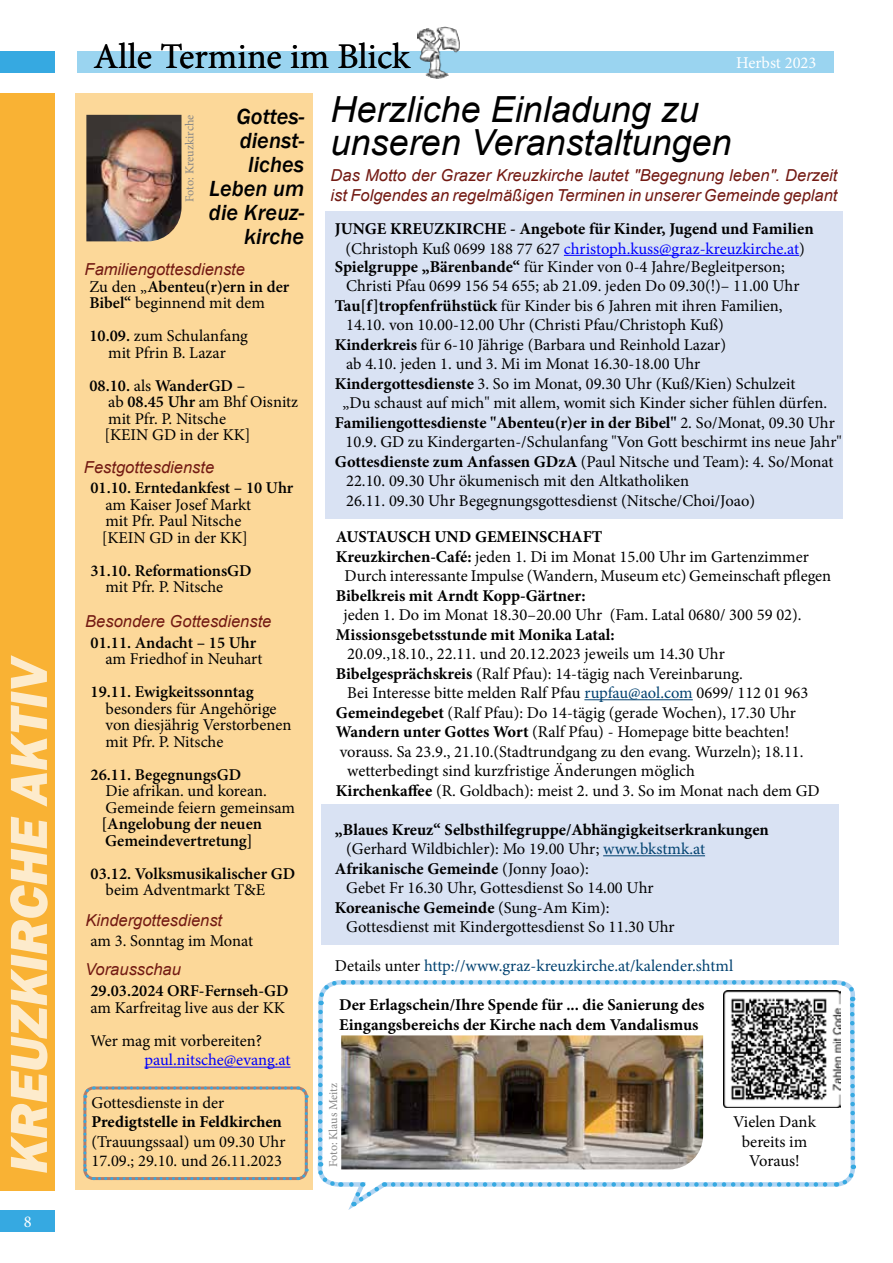
<style>
.page{position:relative;width:893px;height:1263px;background:#fff}
.page>*{position:absolute;margin:0;border:0;box-sizing:border-box;transform-origin:0 0}
.t1{font:italic 36px/33px "Arial";color:#000}
.t2{font:36px "Minion Pro";color:#000}
.t3{font:italic 500 22.5px/24px "Franklin Gothic";color:#000;text-align:right}
.t4{font:16.5px/16.5px "Minion Pro";color:#000}
.t5{font:700 16.5px/19.5px "Minion Pro";color:#000}
.t6{font:600 16.5px/16.5px "Minion Pro";color:#000}
.t7{font:italic 16.5px/19.5px "Arial";color:#731a13}
.t8{font:16.5px "Minion Pro";color:#004170}
.t9{font:16.5px "Minion Pro";color:#00f}
.t10{font:16.5px "Minion Pro";color:#fff}
.t11{font:12.15px "Minion Pro";letter-spacing:-.005em;color:#878787}
.t12{font:12px "Minion Pro";letter-spacing:-.005em;color:#878787}
.s1{font-weight:400}
.s2{font-weight:600}
.s3{font-weight:400;color:#00f}
.s4{font-weight:700}
.s5{color:#004170}
.s6{color:#000}
</style>
<div class="page">
<div style="left:0;top:94px;width:55px;height:1097px;background:#f9b234"></div>
<svg style="left:10px;top:655px;width:38px;height:518px"></svg>
<div style="left:77px;top:51px;width:756px;height:22px;background:#9ad4f0"></div>
<div style="left:0;top:51px;width:55px;height:22px;background:#36a9e1"></div>
<div style="left:0;top:1211px;width:55px;height:21px;background:#36a9e1"></div>
<div style="left:75px;top:94px;width:238px;height:1096px;background:#fcd899"></div>
<div style="left:325px;top:212px;width:518px;height:307px;background:#d9e2f3"></div>
<div style="left:321px;top:805px;width:517px;height:140px;background:#d9e2f3"></div>
<hr style="left:603px;top:855px;width:102px;height:1px;background:#004170">
<img style="left:418px;top:26px;width:42px;height:53px">
<svg style="left:83px;top:980px;width:773px;height:226px"></svg>
<img style="left:86px;top:115px;width:95px;height:126px">
<hr style="left:584px;top:699px;width:109px;height:1px;background:#004170">
<img style="left:723px;top:990px;width:117px;height:117px">
<hr style="left:564px;top:255px;width:235px;height:1px;background:#00f">
<hr style="left:144px;top:1067px;width:147px;height:1px;background:#00f">
<img style="left:341px;top:1035px;width:362px;height:134px">
<p class="t10" style="left:24px;top:1211px;width:9px">8</p>
<h1 class="t2" style="left:94px;top:32px;width:318px">Alle Termine im Blick</h1>
<p class="t10" style="left:736px;top:52px;width:82px">Herbst 2023</p>
<p class="t11" style="left:181px;top:202px;width:88px;rotate:-90deg">Foto: Kreuzkirche</p>
<h2 class="t3" style="left:209px;top:105px;width:97px">Gottes&shy;dienst&shy;liches<br>Leben um die Kreuz&shy;kirche</h2>
<p class="t7" style="left:85px;top:259px;width:162px">Familiengottesdienste</p>
<p class="t6" style="left:89px;top:278px;width:201px"><span class="s1">Zu den „</span>Abenteu(r)ern in der<br>Bibel“ <span class="s1">beginnend mit dem</span></p>
<p class="t4" style="left:89px;top:328px;width:160px;text-align:center"><span class="s2">10.09.</span> zum Schulanfang mit Pfrin B. Lazar</p>
<p class="t4" style="left:104px;top:377px;width:195px;text-indent:-15px"><span class="s2">08.10.</span> als <span class="s2">WanderGD –<br></span>ab <span class="s2">08.45 Uhr</span> am Bhf Oisnitz mit Pfr. P. Nitsche<br>[KEIN GD in der KK]</p>
<p class="t7" style="left:84px;top:458px;width:132px">Festgottesdienste</p>
<p class="t6" style="left:90px;top:480px;width:204px">01.10. Erntedankfest – 10 Uhr</p>
<p class="t4" style="left:102px;top:496px;width:151px">am Kaiser Josef Markt mit Pfr. Paul Nitsche [KEIN GD in der KK]</p>
<p class="t6" style="left:90px;top:562px;width:163px">31.10. ReformationsGD</p>
<p class="t4" style="left:105px;top:579px;width:119px">mit Pfr. P. Nitsche</p>
<p class="t7" style="left:85px;top:611px;width:188px">Besondere Gottesdienste</p>
<p class="t6" style="left:91px;top:634px;width:167px">01.11. Andacht – 15 Uhr</p>
<p class="t4" style="left:106px;top:651px;width:159px">am Friedhof in Neuhart</p>
<p class="t6" style="left:91px;top:683px;width:165px">19.11. Ewigkeitssonntag</p>
<p class="t4" style="left:106px;top:700px;width:187px">besonders für Angehörige von diesjährig Verstorbenen mit Pfr. P. Nitsche</p>
<p class="t6" style="left:91px;top:766px;width:152px">26.11. BegegnungsGD</p>
<p class="t4" style="left:106px;top:783px;width:191px">Die afrikan. und korean.<br>Gemeinde feiern gemeinsam</p>
<p class="t6" style="left:102px;top:815px;width:162px">[Angelobung der neuen<br>Gemeindevertretung]</p>
<p class="t6" style="left:91px;top:865px;width:206px">03.12. Volksmusikalischer GD</p>
<p class="t4" style="left:106px;top:882px;width:161px">beim Adventmarkt T&amp;E</p>
<p class="t7" style="left:86px;top:911px;width:138px">Kindergottesdienst</p>
<p class="t7" style="left:85px;top:960px;width:97px">Vorausschau</p>
<p class="t4" style="left:90px;top:932px;width:164px">am 3. Sonntag im Monat</p>
<p class="t6" style="left:90px;top:983px;width:200px">29.03.2024 ORF-Fernseh-GD</p>
<p class="t4" style="left:90px;top:991px;width:196px;line-height:33px">am Karfreitag live aus der KK<br>Wer mag mit vorbereiten?</p>
<p class="t9" style="left:144px;top:1049px;width:148px">paul.nitsche@evang.at</p>
<p class="t4" style="left:91px;top:1094px;width:134px">Gottesdienste in der</p>
<p class="t5" style="left:91px;top:1112px;width:192px">Predigtstelle in Feldkirchen</p>
<p class="t4" style="left:91px;top:1132px;width:196px;line-height:19.5px">(Trauungssaal) um 09.30 Uhr<br>17.09.; 29.10. und 26.11.2023</p>
<h1 class="t1" style="left:331px;top:94px;width:402px">Herzliche Einladung zu unseren Veranstaltungen</h1>
<p class="t7" style="left:331px;top:166px;width:508px">Das Motto der Grazer Kreuzkirche lautet "Begegnung leben". Derzeit ist Folgendes an regelmäßigen Terminen in unserer Gemeinde geplant</p>
<p class="t5" style="left:335px;top:219px;width:480px;text-align:center">JUNGE KREUZKIRCHE - Angebote für Kinder, Jugend und Familien <span class="s1">(Christoph Kuß 0699 188 77 627</span> <span class="s3">christoph.kuss@graz-kreuzkirche.at</span><span class="s1">)</span></p>
<p class="t4" style="left:335px;top:258px;width:452px"><span class="s4">Spielgruppe „Bärenbande“</span> für Kinder von 0-4 Jahre/Begleitperson;</p>
<p class="t4" style="left:346px;top:278px;width:455px">Christi Pfau 0699 156 54 655; ab 21.09. jeden Do 09.30(!)– 11.00 Uhr</p>
<p class="t4" style="left:335px;top:297px;width:449px"><span class="s4">Tau[f]tropfenfrühstück</span> für Kinder bis 6 Jahren mit ihren Familien,</p>
<p class="t4" style="left:346px;top:317px;width:379px">14.10. von 10.00-12.00 Uhr (Christi Pfau/Christoph Kuß)</p>
<p class="t4" style="left:335px;top:336px;width:393px"><span class="s4">Kinderkreis</span> für 6-10 Jährige (Barbara und Reinhold Lazar)</p>
<p class="t4" style="left:346px;top:356px;width:356px">ab 4.10. jeden 1. und 3. Mi im Monat 16.30-18.00 Uhr</p>
<p class="t4" style="left:335px;top:375px;width:462px"><span class="s4">Kindergottesdienste</span> 3. So im Monat, 09.30 Uhr (Kuß/Kien) Schulzeit</p>
<p class="t4" style="left:342px;top:395px;width:486px">„Du schaust auf mich" mit allem, womit sich Kinder sicher fühlen dürfen.</p>
<p class="t5" style="left:335px;top:412px;width:501px">Familiengottesdienste "Abenteu(r)er in der Bibel" <span class="s1">2. So/Monat, 09.30 Uhr</span></p>
<p class="t4" style="left:346px;top:434px;width:498px">10.9. GD zu Kindergarten-/Schulanfang "Von Gott beschirmt ins neue Jahr"</p>
<p class="t4" style="left:335px;top:453px;width:500px"><span class="s4">Gottesdienste zum Anfassen GDzA</span> (Paul Nitsche und Team): 4. So/Monat</p>
<p class="t4" style="left:346px;top:473px;width:344px">22.10. 09.30 Uhr ökumenisch mit den Altkatholiken</p>
<p class="t4" style="left:346px;top:492px;width:411px">26.11. 09.30 Uhr Begegnungsgottesdienst (Nitsche/Choi/Joao)</p>
<p class="t5" style="left:336px;top:527px;width:268px">AUSTAUSCH UND GEMEINSCHAFT</p>
<p class="t4" style="left:336px;top:548px;width:474px"><span class="s4">Kreuzkirchen-Café:</span> jeden 1. Di im Monat 15.00 Uhr im Gartenzimmer</p>
<p class="t4" style="left:345px;top:568px;width:488px">Durch interessante Impulse (Wandern, Museum etc) Gemeinschaft pflegen</p>
<p class="t5" style="left:336px;top:585px;width:251px">Bibelkreis mit Arndt Kopp-Gärtner:</p>
<p class="t4" style="left:343px;top:607px;width:460px">jeden 1. Do im Monat 18.30–20.00 Uhr (Fam. Latal 0680/ 300 59 02).</p>
<p class="t5" style="left:336px;top:624px;width:280px">Missionsgebetsstunde mit Monika Latal:</p>
<p class="t4" style="left:347px;top:646px;width:379px">20.09.,18.10., 22.11. und 20.12.2023 jeweils um 14.30 Uhr</p>
<p class="t4" style="left:336px;top:665px;width:408px"><span class="s4">Bibelgesprächskreis</span> (Ralf Pfau): 14-tägig nach Vereinbarung.</p>
<p class="t4" style="left:347px;top:685px;width:463px">Bei Interesse bitte melden Ralf Pfau <span class="s5">rupfau@aol.com</span> 0699/ 112 01 963</p>
<p class="t4" style="left:336px;top:704px;width:462px"><span class="s4">Gemeindegebet</span> (Ralf Pfau): Do 14-tägig (gerade Wochen), 17.30 Uhr</p>
<p class="t4" style="left:336px;top:724px;width:455px"><span class="s4">Wandern unter Gottes Wort</span> (Ralf Pfau) - Homepage bitte beachten!</p>
<p class="t4" style="left:340px;top:743px;width:465px">vorauss. Sa 23.9., 21.10.(Stadtrundgang zu den evang. Wurzeln); 18.11.</p>
<p class="t4" style="left:347px;top:763px;width:349px">wetterbedingt sind kurzfristige Änderungen möglich</p>
<p class="t4" style="left:336px;top:782px;width:485px"><span class="s4">Kirchenkaffee</span> (R. Goldbach): meist 2. und 3. So im Monat nach dem GD</p>
<p class="t5" style="left:335px;top:819px;width:435px">„Blaues Kreuz“ Selbsthilfegruppe/Abhängigkeitserkrankungen</p>
<p class="t4" style="left:346px;top:841px;width:360px">(Gerhard Wildbichler): Mo 19.00 Uhr; <span class="s5">www.bkstmk.at</span></p>
<p class="t5" style="left:335px;top:858px;width:256px">Afrikanische Gemeinde <span class="s1">(Jonny Joao):</span></p>
<p class="t4" style="left:346px;top:880px;width:309px">Gebet Fr 16.30 Uhr, Gottesdienst So 14.00 Uhr</p>
<p class="t5" style="left:335px;top:897px;width:276px">Koreanische Gemeinde <span class="s1">(Sung-Am Kim):</span></p>
<p class="t4" style="left:346px;top:919px;width:330px">Gottesdienst mit Kindergottesdienst So 11.30 Uhr</p>
<p class="t8" style="left:335px;top:955px;width:400px"><span class="s6">Details unter</span> http://www.graz-kreuzkirche.at/kalender.shtml</p>
<p class="t5" style="left:339px;top:995px;width:367px">Der Erlagschein/Ihre Spende für ... die Sanierung des<br>Eingangsbereichs der Kirche nach dem Vandalismus</p>
<p class="t12" style="left:325px;top:1167px;width:86px;rotate:-90deg">Foto: Klaus Meitz</p>
<p class="t4" style="left:733px;top:1112px;width:84px;line-height:19.5px;text-align:center">Vielen Dank bereits im<br>Voraus!</p>
</div>
